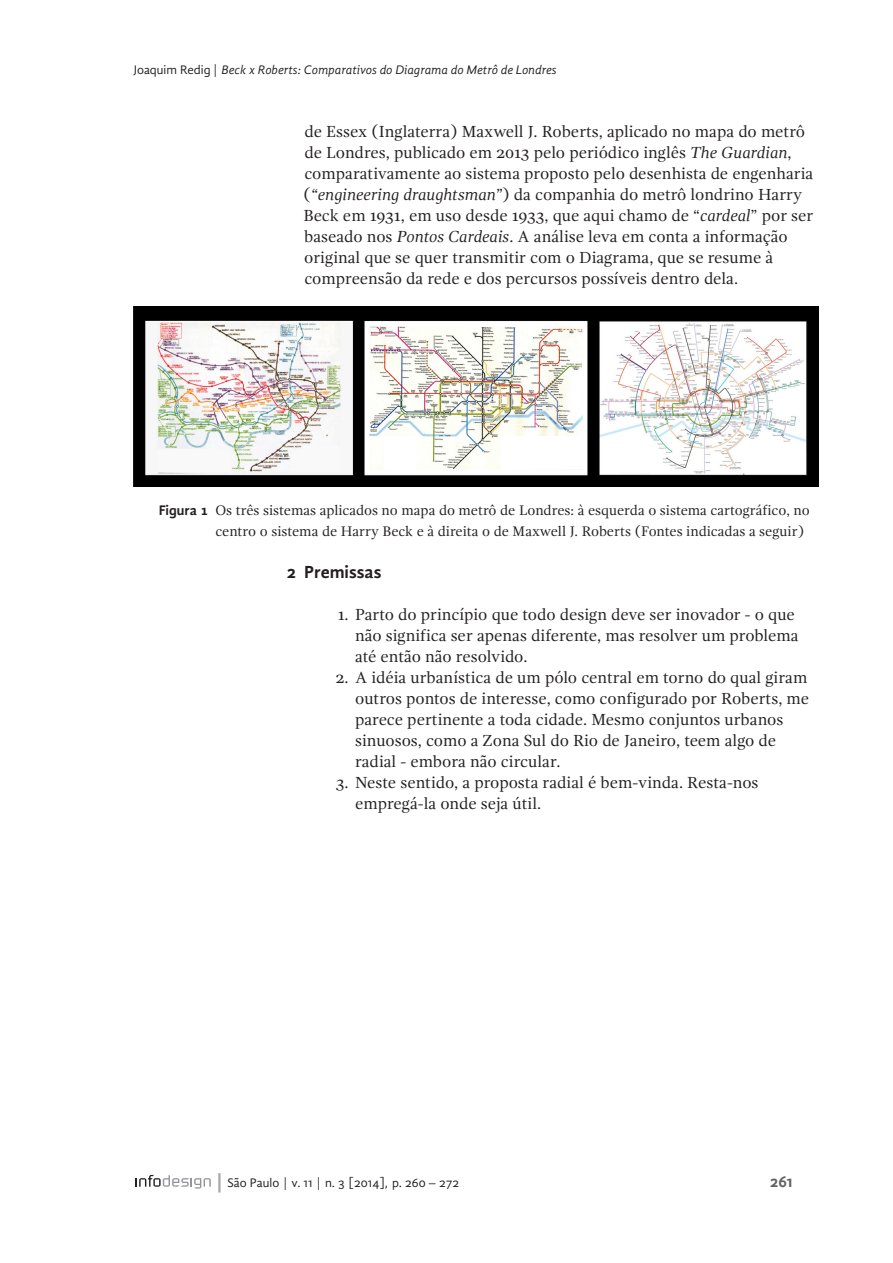
<style>
.page{position:relative;width:893px;height:1263px;background:#fff}
.page>*{position:absolute;margin:0;border:0;box-sizing:border-box;transform-origin:0 0}
.t1{font:700 18px "Gandhi Sans";color:#231f20}
.PT_Corpo_de_texto_Re{font:16.5px/21px "Gandhi Serif";color:#231f20}
.Folio{font:700 16.5px "Gandhi Sans";color:#636366}
.t2{font:14.25px/21px "Gandhi Serif";color:#231f20}
.t3{font:italic 12.75px "Gandhi Sans";color:#231f20}
.Rodapé{font:12.75px "Gandhi Sans";color:#231f20}
.s1{font-style:normal}
.s2{font-style:italic}
.s3{font-family:"Gandhi Sans";font-weight:700}
.s4{font-size:19.2px;color:#a8a9ad}
</style>
<div class="page">
<svg style="left:136px;top:1175px;width:75px;height:13px"></svg>
<img style="left:134px;top:306px;width:685px;height:181px">
<p class="t3" style="left:134px;top:62px;width:424px"><span class="s1">Joaquim Redig |</span> Beck x Roberts: Comparativos do Diagrama do Metrô de Londres</p>
<p class="PT_Corpo_de_texto_Re" style="left:303px;top:121px;width:512px">de Essex (Inglaterra) Maxwell J. Roberts, aplicado no mapa do metrô de Londres, publicado em 2013 pelo periódico inglês <span class="s2">The Guardian</span>, comparativamente ao sistema proposto pelo desenhista de engenharia (<span class="s2">“engineering draughtsman”</span>) da companhia do metrô londrino Harry Beck em 1931, em uso desde 1933, que aqui chamo de “<span class="s2">cardeal</span>” por ser baseado nos <span class="s2">Pontos Cardeais</span>. A análise leva em conta a informação original que se quer transmitir com o Diagrama, que se resume à compreensão da rede e dos percursos possíveis dentro dela.</p>
<p class="t2" style="left:215px;top:499px;width:596px;text-indent:-57px"><span class="s3">Figura 1</span> Os três sistemas aplicados no mapa do metrô de Londres: à esquerda o sistema cartográfico, no centro o sistema de Harry Beck e à direita o de Maxwell J. Roberts (Fontes indicadas a seguir)</p>
<p class="t1" style="left:286px;top:561px;width:97px">2 Premissas</p>
<p class="PT_Corpo_de_texto_Re" style="left:355px;top:604px;width:445px;text-indent:-17px">1. Parto do princípio que todo design deve ser inovador - o que não significa ser apenas diferente, mas resolver um problema até então não resolvido.</p>
<p class="PT_Corpo_de_texto_Re" style="left:355px;top:667px;width:456px;text-indent:-19px">2. A idéia urbanística de um pólo central em torno do qual giram outros pontos de interesse, como configurado por Roberts, me parece pertinente a toda cidade. Mesmo conjuntos urbanos sinuosos, como a Zona Sul do Rio de Janeiro, teem algo de radial - embora não circular.</p>
<p class="PT_Corpo_de_texto_Re" style="left:355px;top:772px;width:405px;text-indent:-19px">3. Neste sentido, a proposta radial é bem-vinda. Resta-nos empregá-la onde seja útil.</p>
<p class="Rodapé" style="left:214px;top:1175px;width:247px"><span class="s4">|</span>São Paulo | v. 11 | n. 3 [2014], p. 260 – 272</p>
<p class="Folio" style="left:770px;top:1171px;width:24px">261</p>
</div>
